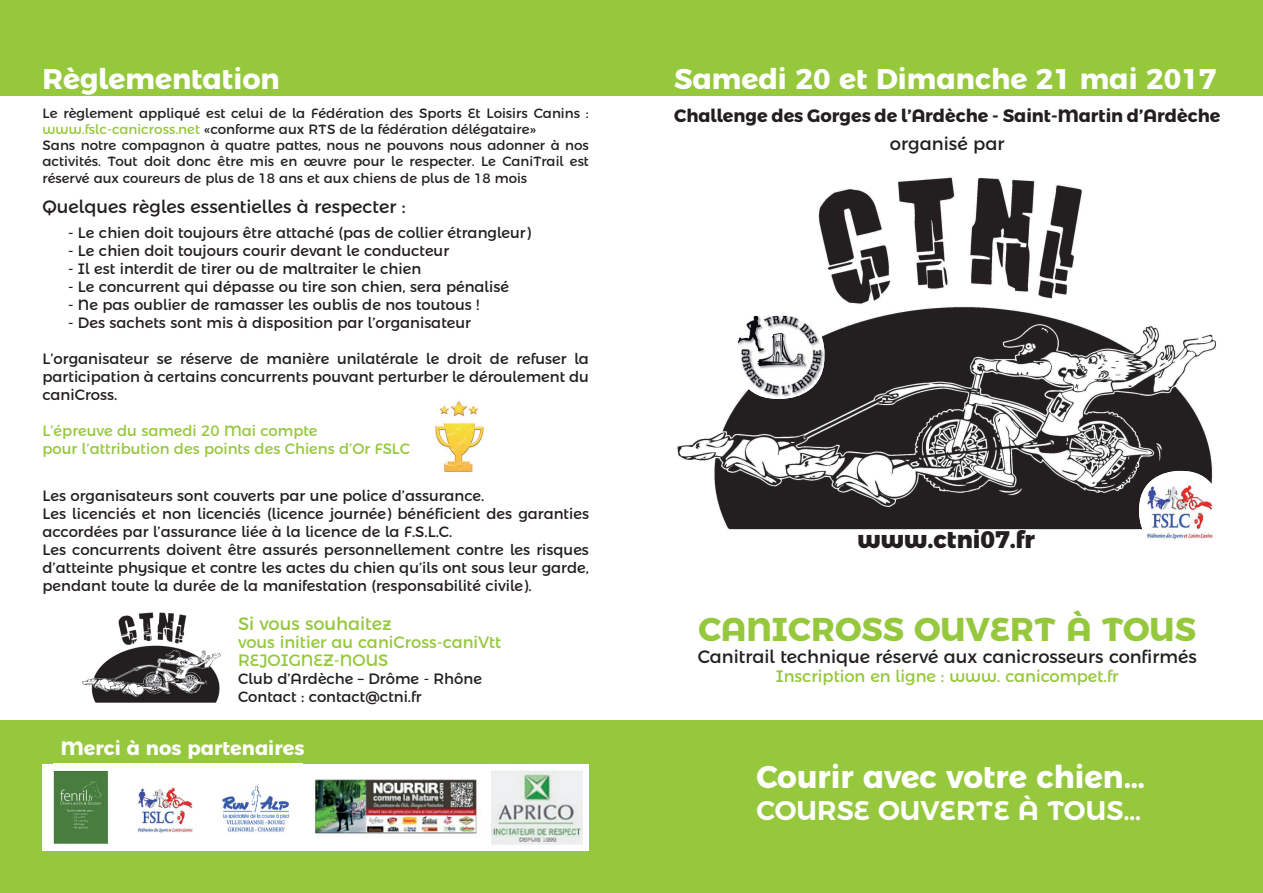
<style>
.page{position:relative;width:1263px;height:893px;background:#fff}
.page>*{position:absolute;margin:0;border:0;box-sizing:border-box;transform-origin:0 0}
.t1{font:700 33px "Montserrat Alternates";color:#95c83c}
.t2{font:700 31.5px "Montserrat Alternates";color:#fff}
.t3{font:700 28.5px "Montserrat Alternates";color:#fff}
.t4{font:600 27px "Montserrat Alternates";color:#fff}
.t5{font:800 24px "Montserrat Alternates";color:#231f20}
.t6{font:700 19.5px "Montserrat Alternates";color:#fff}
.t7{font:18px "Montserrat Alternates";color:#231f20}
.t8{font:700 18px "Montserrat Alternates";color:#231f20}
.t9{font:18px "Montserrat Alternates";color:#95c83c}
.t10{font:16.5px/18px "Montserrat Alternates";color:#95c83c}
.t11{font:15px/18px "Montserrat Alternates";color:#231f20}
.t12{font:15px/18px "Montserrat Alternates";color:#95c83c}
.t13{font:13.5px/16.2px "Montserrat Alternates";color:#231f20}
.s1{color:#95c83c}
</style>
<div class="page">
<div style="left:0;top:0;width:1263px;height:96px;background:#95c83c"></div>
<div style="left:0;top:720px;width:1263px;height:173px;background:#95c83c"></div>
<img style="left:82px;top:612px;width:138px;height:91px">
<div style="left:43px;top:764px;width:546px;height:86px;background:#fff"></div>
<img style="left:314px;top:779px;width:163px;height:55px">
<img style="left:53px;top:770px;width:236px;height:74px">
<img style="left:492px;top:770px;width:91px;height:75px">
<img style="left:677px;top:177px;width:539px;height:353px">
<img style="left:1139px;top:471px;width:77px;height:69px">
<div style="left:735px;top:309px;width:89px;height:90px;background:#fff;border-radius:42px"></div>
<img style="left:735px;top:316px;width:89px;height:83px">
<img style="left:435px;top:400px;width:49px;height:72px">
<h3 class="t3" style="left:43px;top:56px;width:239px">Règlementation</h3>
<p class="t13" style="left:43px;top:104px;width:548px">Le règlement appliqué est celui de la Fédération des Sports Et Loisirs Canins : <span class="s1">www.fslc-canicross.net</span> «conforme aux RTS de la fédération délégataire»<br>Sans notre compagnon à quatre pattes, nous ne pouvons nous adonner à nos activités. Tout doit donc être mis en œuvre pour le respecter. Le CaniTrail est réservé aux coureurs de plus de 18 ans et aux chiens de plus de 18 mois</p>
<p class="t7" style="left:43px;top:192px;width:365px">Quelques règles essentielles à respecter :</p>
<p class="t11" style="left:68px;top:222px;width:464px">- le chien doit toujours être attaché (pas de collier étrangleur)</p>
<p class="t11" style="left:68px;top:240px;width:383px">- le chien doit toujours courir devant le conducteur</p>
<p class="t11" style="left:68px;top:258px;width:355px">- il est interdit de tirer ou de maltraiter le chien</p>
<p class="t11" style="left:68px;top:276px;width:442px">- le concurrent qui dépasse ou tire son chien, sera pénalisé</p>
<p class="t11" style="left:68px;top:294px;width:413px">- Ne pas oublier de ramasser les oublis de nos toutous !</p>
<p class="t11" style="left:68px;top:312px;width:404px">- Des sachets sont mis à disposition par l’organisateur</p>
<p class="t11" style="left:43px;top:348px;width:548px;text-align:justify">L’organisateur se réserve de manière unilatérale le droit de refuser la participation à certains concurrents pouvant perturber le déroulement du canicross.</p>
<p class="t12" style="left:43px;top:420px;width:369px">L’épreuve du samedi 20 Mai compte<br>pour l’attribution des points des Chiens d’Or FSLC</p>
<p class="t11" style="left:43px;top:485px;width:548px">Les organisateurs sont couverts par une police d’assurance.<br>Les licenciés et non licenciés (licence journée) bénéficient des garanties accordées par l’assurance liée à la licence de la F.S.L.C.<br>Les concurrents doivent être assurés personnellement contre les risques d’atteinte physique et contre les actes du chien qu’ils ont sous leur garde, pendant toute la durée de la manifestation (responsabilité civile).</p>
<p class="t9" style="left:238px;top:609px;width:155px">Si vous souhaitez</p>
<p class="t10" style="left:238px;top:632px;width:265px">vous initier au caniCross-caniVtt rejoignez-nous</p>
<p class="t11" style="left:238px;top:669px;width:245px">Club d’Ardèche – Drôme - Rhône<br>Contact : contact@ctni.fr</p>
<h3 class="t6" style="left:61px;top:732px;width:245px">Merci à nos partenaires</h3>
<h3 class="t3" style="left:674px;top:56px;width:544px">Samedi 20 et Dimanche 21 mai 2017</h3>
<p class="t8" style="left:674px;top:101px;width:548px">Challenge des Gorges de l’Ardèche - Saint-Martin d’Ardèche</p>
<p class="t7" style="left:890px;top:129px;width:116px">organisé par</p>
<h3 class="t5" style="left:857px;top:520px;width:179px">www.ctni07.fr</h3>
<h1 class="t1" style="left:698px;top:602px;width:495px">Canicross ouvert à tous</h1>
<p class="t7" style="left:698px;top:642px;width:500px">Canitrail technique réservé aux canicrosseurs confirmés</p>
<p class="t10" style="left:776px;top:666px;width:344px">Inscription en ligne : www. canicompet.fr</p>
<h2 class="t2" style="left:756px;top:750px;width:390px">Courir avec votre chien…</h2>
<h3 class="t4" style="left:756px;top:788px;width:311px">COURSE OUVERTE À TOUS</h3>
<h3 class="t4" style="left:1123px;top:788px;width:19px">…</h3>
</div>
